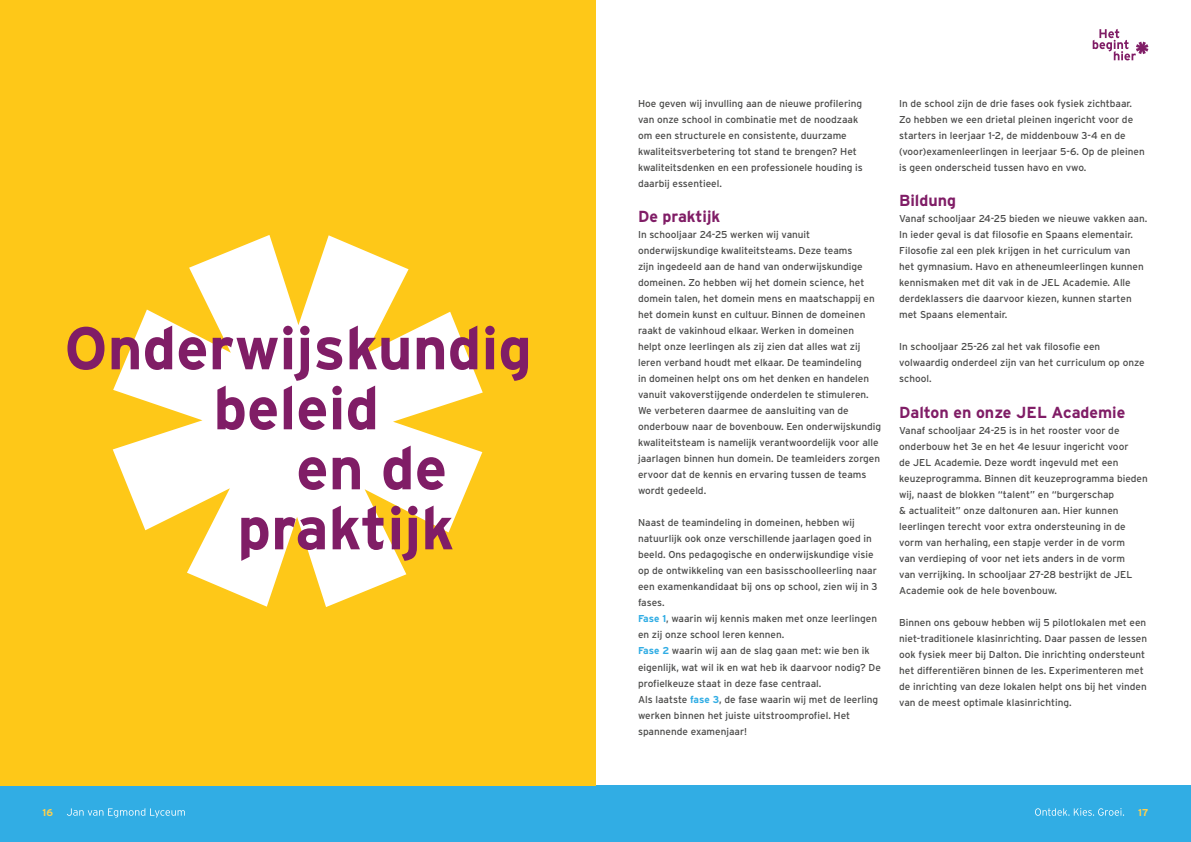
<style>
.page{position:relative;width:1191px;height:842px;background:#fff}
.page>*{position:absolute;margin:0;border:0;box-sizing:border-box;transform-origin:0 0}
.t1{font:700 16px "Interstate";color:#801d66}
.t2{font:10px/16px "Interstate";color:#4a4a49}
.t3{font:700 10px "Interstate";color:#ffd04c}
.s1{font-weight:700;color:#31ade4}
</style>
<div class="page">
<div style="left:0;top:785px;width:595px;height:57px;background:#31ade4"></div>
<div style="left:595px;top:785px;width:596px;height:57px;background:#31ade4"></div>
<svg style="left:1035px;top:808px;width:89px;height:8px"></svg>
<svg style="left:67px;top:808px;width:118px;height:10px"></svg>
<svg style="left:1092px;top:29px;width:56px;height:31px"></svg>
<div style="left:0;top:0;width:595px;height:785px;background:#fec818"></div>
<svg style="left:113px;top:235px;width:370px;height:372px"></svg>
<svg style="left:241px;top:506px;width:211px;height:55px"></svg>
<svg style="left:67px;top:326px;width:461px;height:104px"></svg>
<svg style="left:299px;top:446px;width:145px;height:44px"></svg>
<p class="t2" style="left:638px;top:96px;width:226px">Hoe geven wij invulling aan de nieuwe profilering van onze school in combinatie met de noodzaak om een structurele en consistente, duurzame kwaliteitsverbetering tot stand te brengen? Het kwaliteitsdenken en een professionele houding is daarbij essentieel.</p>
<h1 class="t1" style="left:638px;top:208px;width:84px">De praktijk</h1>
<p class="t2" style="left:638px;top:227px;width:245px">In schooljaar 24-25 werken wij vanuit onderwijskundige kwaliteitsteams. Deze teams<br>zijn ingedeeld aan de hand van onderwijskundige domeinen. Zo hebben wij het domein science, het domein talen, het domein mens en maatschappij en het domein kunst en cultuur. Binnen de domeinen raakt de vakinhoud elkaar. Werken in domeinen<br>helpt onze leerlingen als zij zien dat alles wat zij leren verband houdt met elkaar. De teamindeling<br>in domeinen helpt ons om het denken en handelen vanuit vakoverstijgende onderdelen te stimuleren.<br>We verbeteren daarmee de aansluiting van de onderbouw naar de bovenbouw. Een onderwijskundig kwaliteitsteam is namelijk verantwoordelijk voor alle jaarlagen binnen hun domein. De teamleiders zorgen ervoor dat de kennis en ervaring tussen de teams wordt gedeeld.</p>
<p class="t2" style="left:638px;top:515px;width:244px">Naast de teamindeling in domeinen, hebben wij natuurlijk ook onze verschillende jaarlagen goed in beeld. Ons pedagogische en onderwijskundige visie op de ontwikkeling van een basisschoolleerling naar een examenkandidaat bij ons op school, zien wij in 3 fases.<br><span class="s1">Fase 1</span>, waarin wij kennis maken met onze leerlingen en zij onze school leren kennen.<br><span class="s1">Fase 2</span> waarin wij aan de slag gaan met: wie ben ik eigenlijk, wat wil ik en wat heb ik daarvoor nodig? De profielkeuze staat in deze fase centraal.<br>Als laatste <span class="s1">fase 3</span>, de fase waarin wij met de leerling werken binnen het juiste uitstroomprofiel. Het spannende examenjaar!</p>
<p class="t2" style="left:899px;top:96px;width:247px">In de school zijn de drie fases ook fysiek zichtbaar.<br>Zo hebben we een drietal pleinen ingericht voor de starters in leerjaar 1-2, de middenbouw 3-4 en de (voor)examenleerlingen in leerjaar 5-6. Op de pleinen is geen onderscheid tussen havo en vwo.</p>
<h1 class="t1" style="left:899px;top:192px;width:58px">Bildung</h1>
<p class="t2" style="left:899px;top:211px;width:250px">Vanaf schooljaar 24-25 bieden we nieuwe vakken aan.<br>In ieder geval is dat filosofie en Spaans elementair.<br>Filosofie zal een plek krijgen in het curriculum van het gymnasium. Havo en atheneumleerlingen kunnen kennismaken met dit vak in de JEL Academie. Alle derdeklassers die daarvoor kiezen, kunnen starten met Spaans elementair.</p>
<p class="t2" style="left:899px;top:339px;width:247px">In schooljaar 25-26 zal het vak filosofie een volwaardig onderdeel zijn van het curriculum op onze school.</p>
<h1 class="t1" style="left:899px;top:403px;width:228px">Dalton en onze JEL Academie</h1>
<p class="t2" style="left:899px;top:422px;width:250px">Vanaf schooljaar 24-25 is in het rooster voor de onderbouw het 3e en het 4e lesuur ingericht voor<br>de JEL Academie. Deze wordt ingevuld met een keuzeprogramma. Binnen dit keuzeprogramma bieden wij, naast de blokken “talent” en “burgerschap<br>&amp; actualiteit” onze daltonuren aan. Hier kunnen leerlingen terecht voor extra ondersteuning in de vorm van herhaling, een stapje verder in de vorm<br>van verdieping of voor net iets anders in de vorm<br>van verrijking. In schooljaar 27-28 bestrijkt de JEL Academie ook de hele bovenbouw.</p>
<p class="t2" style="left:899px;top:614px;width:249px">Binnen ons gebouw hebben wij 5 pilotlokalen met een niet-traditionele klasinrichting. Daar passen de lessen ook fysiek meer bij Dalton. Die inrichting ondersteunt het differentiëren binnen de les. Experimenteren met de inrichting van deze lokalen helpt ons bij het vinden van de meest optimale klasinrichting.</p>
<p class="t3" style="left:43px;top:807px;width:12px">16</p>
<p class="t3" style="left:1138px;top:807px;width:12px">17</p>
</div>
